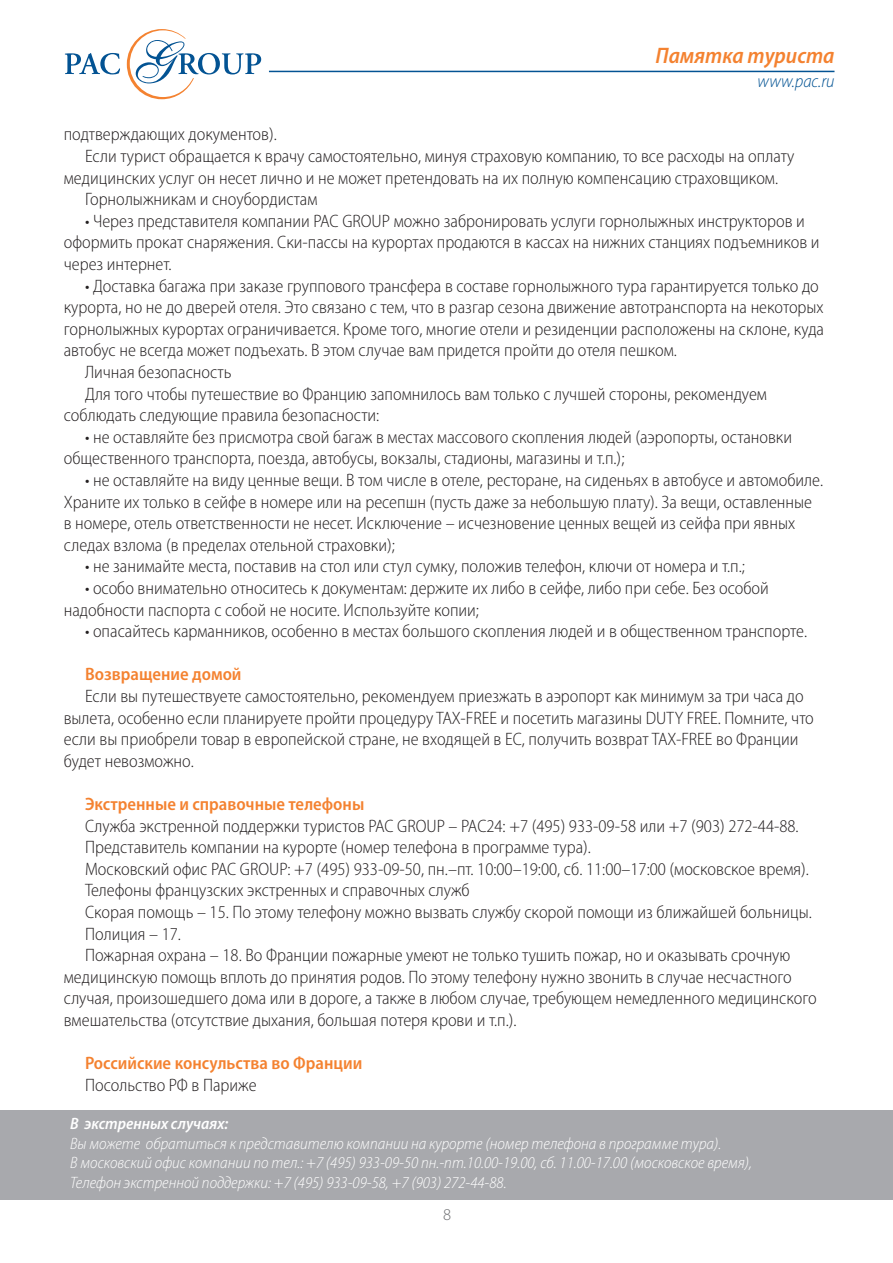
<style>
.page{position:relative;width:893px;height:1263px;background:#fff}
.page>*{position:absolute;margin:0;border:0;box-sizing:border-box;transform-origin:0 0}
.t1{font:italic 600 semi-condensed 22.5px "Myriad Pro";color:#f48230}
.t2{font:300 semi-condensed 18px/21.6px "Myriad Pro";color:#231f20}
.t3{font:600 semi-condensed 18px "Myriad Pro";color:#f48230}
.t4{font:italic 300 semi-condensed 18px "Myriad Pro";color:#035393}
.t5{font:italic 300 semi-condensed 16.5px/19.5px "Myriad Pro";color:#fff}
.t6{font:italic 600 semi-condensed 16.5px "Myriad Pro";color:#fff}
.t7{font:300 16.5px "Myriad Pro";color:#6c6d70}
</style>
<div class="page">
<div style="left:1px;top:1110px;width:892px;height:89px;background:#a8a9ad"></div>
<svg style="left:65px;top:53px;width:55px;height:21px"></svg>
<svg style="left:127px;top:29px;width:134px;height:70px"></svg>
<hr style="left:269px;top:71px;width:565px;height:1px;background:#035393">
<p class="t1" style="left:655px;top:44px;width:180px">Памятка туриста</p>
<p class="t4" style="left:758px;top:71px;width:78px">www.pac.ru</p>
<p class="t2" style="left:64px;top:124px;width:215px">подтверждающих документов).</p>
<p class="t2" style="left:85px;top:146px;width:711px">Если турист обращается к врачу самостоятельно, минуя страховую компанию, то все расходы на оплату</p>
<p class="t2" style="left:64px;top:167px;width:716px">медицинских услуг он несет лично и не может претендовать на их полную компенсацию страховщиком.</p>
<p class="t2" style="left:85px;top:189px;width:234px">Горнолыжникам и сноубордистам</p>
<p class="t2" style="left:64px;top:210px;width:757px;text-indent:21px">• Через представителя компании PAC GROUP можно забронировать услуги горнолыжных инструкторов и оформить прокат снаряжения. Ски-пассы на курортах продаются в кассах на нижних станциях подъемников и через интернет.</p>
<p class="t2" style="left:85px;top:275px;width:735px">• Доставка багажа при заказе группового трансфера в составе горнолыжного тура гарантируется только до</p>
<p class="t2" style="left:64px;top:297px;width:761px">курорта, но не до дверей отеля. Это связано с тем, что в разгар сезона движение автотранспорта на некоторых</p>
<p class="t2" style="left:64px;top:318px;width:762px">горнолыжных курортах ограничивается. Кроме того, многие отели и резиденции расположены на склоне, куда</p>
<p class="t2" style="left:64px;top:340px;width:615px">автобус не всегда может подъехать. В этом случае вам придется пройти до отеля пешком.</p>
<p class="t2" style="left:85px;top:362px;width:148px">Личная безопасность</p>
<p class="t2" style="left:85px;top:383px;width:683px">Для того чтобы путешествие во Францию запомнилось вам только с лучшей стороны, рекомендуем</p>
<p class="t2" style="left:64px;top:405px;width:317px">соблюдать следующие правила безопасности:</p>
<p class="t2" style="left:64px;top:426px;width:730px;text-indent:21px">• не оставляйте без присмотра свой багаж в местах массового скопления людей (аэропорты, остановки общественного транспорта, поезда, автобусы, вокзалы, стадионы, магазины и т.п.);</p>
<p class="t2" style="left:64px;top:470px;width:761px;text-indent:21px">• не оставляйте на виду ценные вещи. В том числе в отеле, ресторане, на сиденьях в автобусе и автомобиле.<br>Храните их только в сейфе в номере или на ресепшн (пусть даже за небольшую плату). За вещи, оставленные в номере, отель ответственности не несет. Исключение – исчезновение ценных вещей из сейфа при явных следах взлома (в пределах отельной страховки);</p>
<p class="t2" style="left:85px;top:556px;width:661px">• не занимайте места, поставив на стол или стул сумку, положив телефон, ключи от номера и т.п.;</p>
<p class="t2" style="left:64px;top:578px;width:707px;text-indent:21px">• особо внимательно относитесь к документам: держите их либо в сейфе, либо при себе. Без особой надобности паспорта с собой не носите. Используйте копии;</p>
<p class="t2" style="left:85px;top:621px;width:724px">• опасайтесь карманников, особенно в местах большого скопления людей и в общественном транспорте.</p>
<p class="t3" style="left:85px;top:664px;width:158px">Возвращение домой</p>
<p class="t2" style="left:64px;top:686px;width:752px;text-indent:21px">Если вы путешествуете самостоятельно, рекомендуем приезжать в аэропорт как минимум за три часа до вылета, особенно если планируете пройти процедуру TAX-FREE и посетить магазины DUTY FREE. Помните, что если вы приобрели товар в европейской стране, не входящей в ЕС, получить возврат TAX-FREE во Франции будет невозможно.</p>
<p class="t3" style="left:85px;top:794px;width:281px">Экстренные и справочные телефоны</p>
<p class="t2" style="left:85px;top:815px;width:715px">Служба экстренной поддержки туристов PAC GROUP – PAC24: +7 (495) 933-09-58 или +7 (903) 272-44-88.</p>
<p class="t2" style="left:85px;top:837px;width:507px">Представитель компании на курорте (номер телефона в программе тура).</p>
<p class="t2" style="left:85px;top:858px;width:725px">Московский офис PAC GROUP: +7 (495) 933-09-50, пн.–пт. 10:00–19:00, сб. 11:00–17:00 (московское время).</p>
<p class="t2" style="left:85px;top:880px;width:386px">Телефоны французских экстренных и справочных служб</p>
<p class="t2" style="left:85px;top:902px;width:728px">Скорая помощь – 15. По этому телефону можно вызвать службу скорой помощи из ближайшей больницы.</p>
<p class="t2" style="left:85px;top:923px;width:97px">Полиция – 17.</p>
<p class="t2" style="left:85px;top:945px;width:707px">Пожарная охрана – 18. Во Франции пожарные умеют не только тушить пожар, но и оказывать срочную</p>
<p class="t2" style="left:64px;top:966px;width:729px">медицинскую помощь вплоть до принятия родов. По этому телефону нужно звонить в случае несчастного</p>
<p class="t2" style="left:64px;top:988px;width:754px">случая, произошедшего дома или в дороге, а также в любом случае, требующем немедленного медицинского</p>
<p class="t2" style="left:64px;top:1010px;width:454px">вмешательства (отсутствие дыхания, большая потеря крови и т.п.).</p>
<p class="t3" style="left:85px;top:1053px;width:279px">Российские консульства во Франции</p>
<p class="t2" style="left:85px;top:1074px;width:173px">Посольство РФ в Париже</p>
<p class="t6" style="left:70px;top:1115px;width:160px">В экстренных случаях:</p>
<p class="t5" style="left:70px;top:1134px;width:683px">Вы можете обратиться к представителю компании на курорте (номер телефона в программе тура).<br>В московский офис компании по тел.: +7 (495) 933-09-50 пн.-пт.10.00-19.00, сб. 11.00-17.00 (московское время),<br>Телефон экстренной поддержки: +7 (495) 933-09-58, +7 (903) 272-44-88.</p>
<p class="t7" style="left:443px;top:1205px;width:10px">8</p>
</div>
